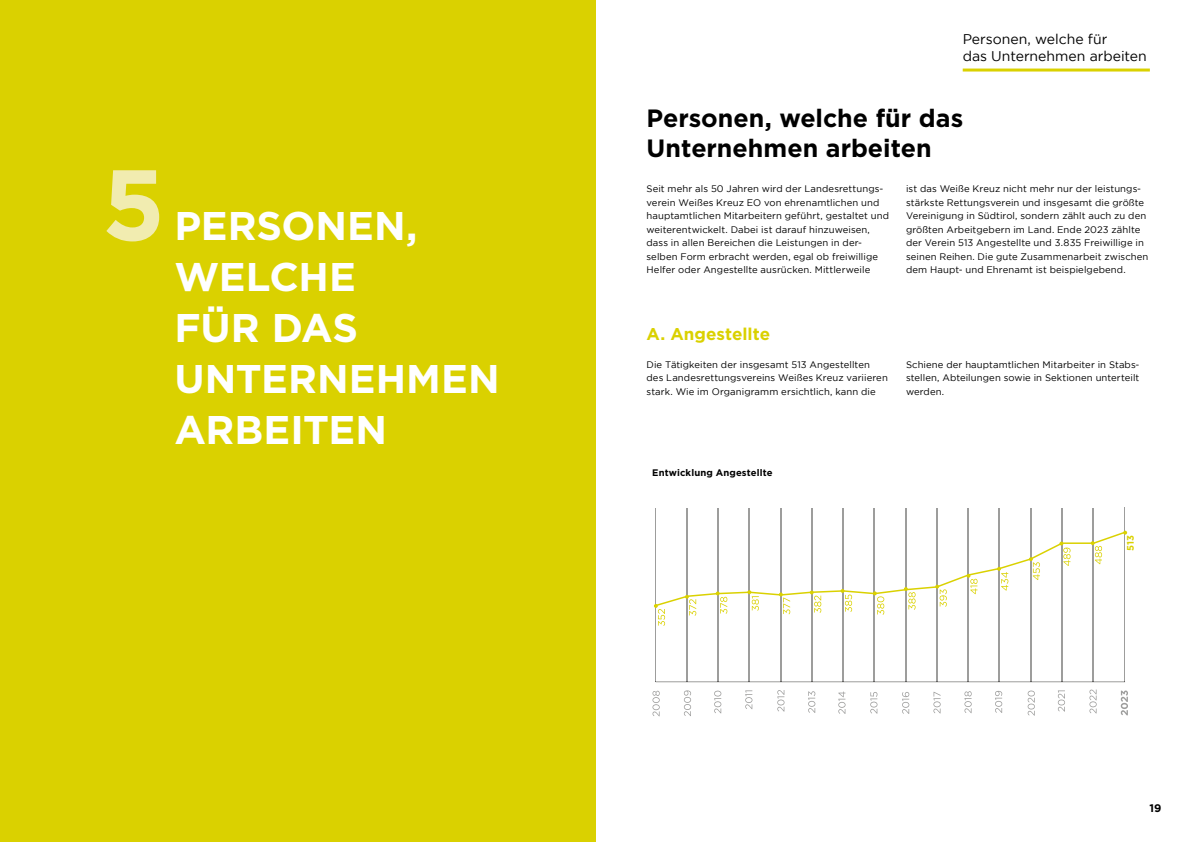
<style>
.page{position:relative;width:1191px;height:842px;background:#fff}
.page>*{position:absolute;margin:0;border:0;box-sizing:border-box;transform-origin:0 0}
.t1{font:700 100px "Gotham";color:#f1ecb0}
.t2{font:700 40px/51px "Gotham";color:#fff}
.t3{font:700 25px/30px "Gotham";color:#000}
.t4{font:700 17px "Gotham";color:#dad100}
.t5{font:14px/17px "Gotham";color:#000}
.t6{font:700 11px "Gotham";color:#000}
.t7{font:9.5px/13.5px "Gotham";letter-spacing:.01em;color:#000}
.t8{font:700 9.5px "Gotham";letter-spacing:.01em;color:#000}
.t9{font:700 9.5px "Gotham";color:#dad100}
</style>
<div class="page">
<div style="left:0;top:0;width:595px;height:842px;background:#dad100"></div>
<hr style="left:962px;top:69px;width:187px;height:3px;background:#dad100">
<hr style="left:655px;top:508px;width:1px;height:174px;background:#9d9d9c">
<hr style="left:842px;top:508px;width:1px;height:174px;background:#9d9d9c">
<hr style="left:811px;top:508px;width:1px;height:174px;background:#9d9d9c">
<hr style="left:780px;top:508px;width:1px;height:174px;background:#9d9d9c">
<hr style="left:749px;top:508px;width:1px;height:174px;background:#9d9d9c">
<hr style="left:717px;top:508px;width:1px;height:174px;background:#9d9d9c">
<hr style="left:686px;top:508px;width:1px;height:174px;background:#9d9d9c">
<hr style="left:905px;top:508px;width:1px;height:174px;background:#9d9d9c">
<hr style="left:967px;top:508px;width:1px;height:174px;background:#9d9d9c">
<hr style="left:998px;top:508px;width:1px;height:174px;background:#9d9d9c">
<hr style="left:1030px;top:508px;width:1px;height:174px;background:#9d9d9c">
<hr style="left:1061px;top:508px;width:1px;height:174px;background:#9d9d9c">
<hr style="left:1092px;top:508px;width:1px;height:174px;background:#9d9d9c">
<hr style="left:874px;top:508px;width:1px;height:174px;background:#9d9d9c">
<hr style="left:936px;top:508px;width:1px;height:174px;background:#9d9d9c">
<hr style="left:1124px;top:507px;width:1px;height:174px;background:#9d9d9c">
<svg style="left:655px;top:681px;width:470px;height:1px"></svg>
<svg style="left:652px;top:691px;width:7px;height:25px"></svg>
<svg style="left:808px;top:691px;width:7px;height:22px"></svg>
<svg style="left:777px;top:690px;width:7px;height:22px"></svg>
<svg style="left:745px;top:690px;width:7px;height:19px"></svg>
<svg style="left:714px;top:691px;width:7px;height:22px"></svg>
<svg style="left:684px;top:690px;width:7px;height:26px"></svg>
<svg style="left:995px;top:691px;width:7px;height:22px"></svg>
<svg style="left:964px;top:691px;width:7px;height:22px"></svg>
<svg style="left:933px;top:692px;width:7px;height:21px"></svg>
<svg style="left:902px;top:692px;width:7px;height:22px"></svg>
<svg style="left:870px;top:692px;width:7px;height:22px"></svg>
<svg style="left:838px;top:691px;width:7px;height:23px"></svg>
<svg style="left:1120px;top:690px;width:8px;height:25px"></svg>
<svg style="left:1089px;top:689px;width:7px;height:24px"></svg>
<svg style="left:1057px;top:690px;width:8px;height:22px"></svg>
<svg style="left:1027px;top:690px;width:8px;height:26px"></svg>
<svg style="left:654px;top:531px;width:473px;height:95px"></svg>
<h1 class="t1" style="left:102px;top:147px;width:65px">5</h1>
<h2 class="t2" style="left:174px;top:200px;width:327px">PERSONEN,<br>WELCHE<br>FÜR DAS<br>UNTERNEHMEN<br>ARBEITEN</h2>
<h3 class="t5" style="left:962px;top:30px;width:185px">Personen, welche für<br>das Unternehmen arbeiten</h3>
<h3 class="t3" style="left:646px;top:103px;width:318px">Personen, welche für das<br>Unternehmen arbeiten</h3>
<p class="t7" style="left:906px;top:182px;width:244px">ist das Weiße Kreuz nicht mehr nur der leistungs&shy;stärkste Rettungsverein und insgesamt die größte Vereinigung in Südtirol, sondern zählt auch zu den größten Arbeitgebern im Land. Ende 2023 zählte der Verein 513 Angestellte und 3.835 Freiwillige in seinen Reihen. Die gute Zusammenarbeit zwischen dem Haupt- und Ehrenamt ist beispielgebend.</p>
<p class="t7" style="left:646px;top:182px;width:244px">Seit mehr als 50 Jahren wird der Landesrettungs&shy;verein Weißes Kreuz EO von ehrenamtlichen und hauptamtlichen Mitarbeitern geführt, gestaltet und weiterentwickelt. Dabei ist darauf hinzuweisen, dass in allen Bereichen die Leistungen in der&shy;selben Form erbracht werden, egal ob freiwillige Helfer oder Angestellte ausrücken. Mittlerweile</p>
<h3 class="t4" style="left:646px;top:324px;width:125px">A. Angestellte</h3>
<p class="t7" style="left:646px;top:358px;width:243px">Die Tätigkeiten der insgesamt 513 Angestellten des Landesrettungsvereins Weißes Kreuz variieren stark. Wie im Organigramm ersichtlich, kann die</p>
<p class="t7" style="left:906px;top:358px;width:235px;text-align:justify">Schiene der hauptamtlichen Mitarbeiter in Stabs&shy;stellen, Abteilungen sowie in Sektionen unterteilt werden.</p>
<p class="t8" style="left:652px;top:467px;width:122px">Entwicklung Angestellte</p>
<p class="t9" style="left:1125px;top:551px;width:17px;rotate:-90deg">513</p>
<p class="t6" style="left:1149px;top:801px;width:13px">19</p>
</div>
